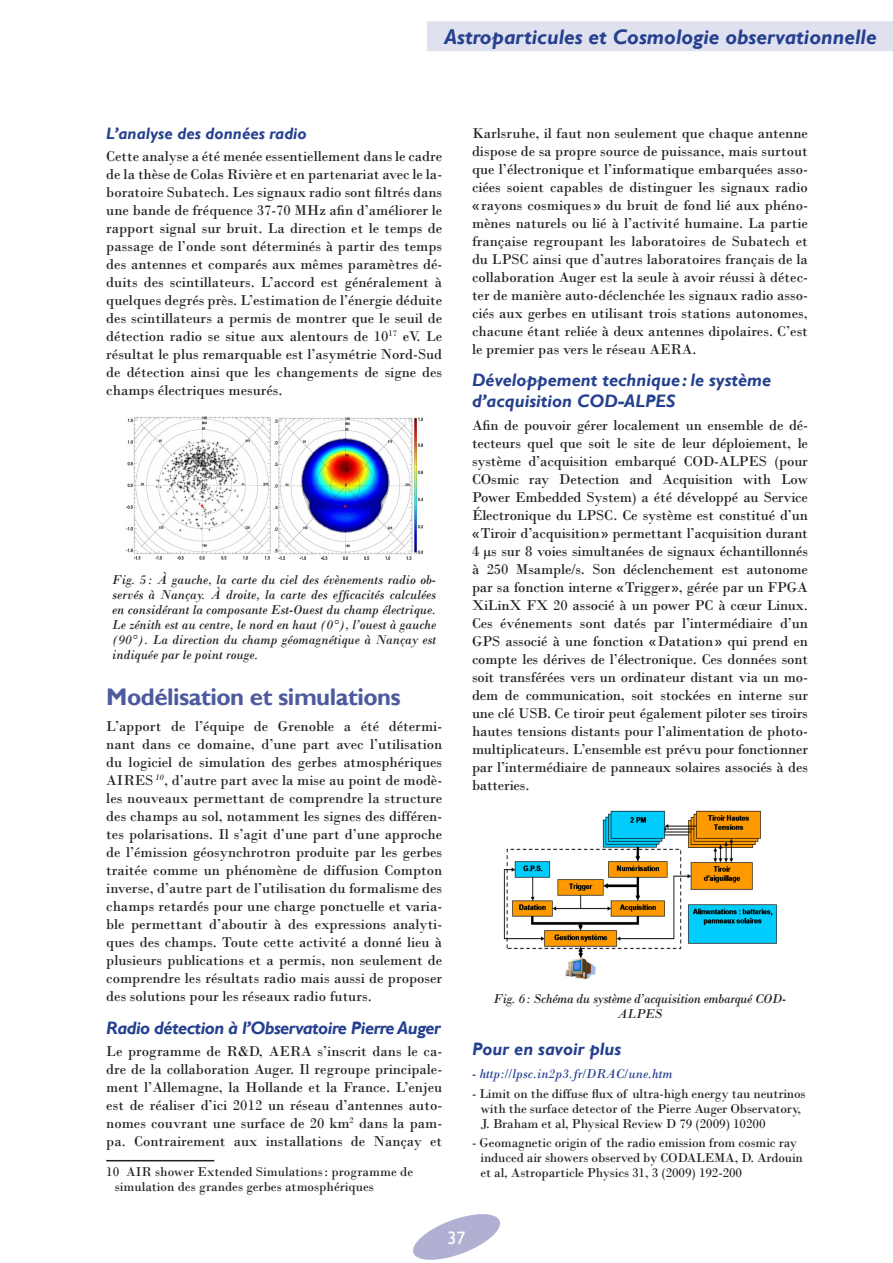
<style>
.page{position:relative;width:893px;height:1263px;background:#fff}
.page>*{position:absolute;margin:0;border:0;box-sizing:border-box;transform-origin:0 0}
.t1{font:700 24px "Gill Sans";letter-spacing:-.02em;color:#4d5a9e}
.t2{font:italic 700 21px "Gill Sans";color:#25408f}
.t3{font:italic 700 18px/21.6px "Gill Sans";color:#25408f}
.t4{font:italic 700 18px "Gill Sans";letter-spacing:-.03em;color:#25408f}
.t5{font:18px "Gill Sans";color:#fff}
.t6{font:italic 700 16.5px "Gill Sans";color:#25408f}
.t7{font:15px/18px "Bodoni";color:#231f20;text-align:justify}
.t8{font:13.5px/15px "Bodoni";letter-spacing:-.01em;color:#231f20}
.t9{font:italic 13.5px/15px "Bodoni";letter-spacing:-.01em;color:#231f20;text-align:justify}
.t10{font:italic 13.5px "Bodoni";color:#25408f}
</style>
<div class="page">
<svg style="left:413px;top:1214px;width:87px;height:46px"></svg>
<div style="left:427px;top:21px;width:466px;height:30px;background:#e0e1ee"></div>
<img style="left:126px;top:416px;width:297px;height:144px">
<hr style="left:106px;top:1160px;width:108px;height:1px;background:#231f20">
<img style="left:503px;top:810px;width:274px;height:170px">
<h2 class="t2" style="left:444px;top:24px;width:434px">Astroparticules et Cosmologie observationnelle</h2>
<p class="t6" style="left:106px;top:124px;width:202px">L’analyse des données radio</p>
<p class="t7" style="left:106px;top:147px;width:337px">Cette analyse a été menée essentiellement dans le cadre de la thèse de Colas Rivière et en partenariat avec le la&shy;boratoire Subatech. Les signaux radio sont filtrés dans une bande de fréquence 37-70 MHz afin d’améliorer le rapport signal sur bruit. La direction et le temps de passage de l’onde sont déterminés à partir des temps des antennes et comparés aux mêmes paramètres dé&shy;duits des scintillateurs. L’accord est généralement à quelques degrés près. L’estimation de l’énergie déduite des scintillateurs a permis de montrer que le seuil de détection radio se situe aux alentours de 10<sup>17</sup> eV. Le résultat le plus remarquable est l’asymétrie Nord-Sud de détection ainsi que les changements de signe des champs électriques mesurés.</p>
<p class="t9" style="left:112px;top:572px;width:326px">Fig. 5 : À gauche, la carte du ciel des évènements radio ob&shy;servés à Nançay. À droite, la carte des efficacités calculées en considérant la composante Est-Ouest du champ électrique.<br>Le zénith est au centre, le nord en haut (0°), l’ouest à gauche (90°). La direction du champ géomagnétique à Nançay est indiquée par le point rouge.</p>
<h1 class="t1" style="left:106px;top:682px;width:296px">Modélisation et simulations</h1>
<p class="t7" style="left:106px;top:717px;width:337px">L’apport de l’équipe de Grenoble a été détermi&shy;nant dans ce domaine, d’une part avec l’utilisation du logiciel de simulation des gerbes atmosphériques AIRES <sup>10</sup>, d’autre part avec la mise au point de modè&shy;les nouveaux permettant de comprendre la structure des champs au sol, notamment les signes des différen&shy;tes polarisations. Il s’agit d’une part d’une approche de l’émission géosynchrotron produite par les gerbes traitée comme un phénomène de diffusion Compton inverse, d’autre part de l’utilisation du formalisme des champs retardés pour une charge ponctuelle et varia&shy;ble permettant d’aboutir à des expressions analyti&shy;ques des champs. Toute cette activité a donné lieu à plusieurs publications et a permis, non seulement de comprendre les résultats radio mais aussi de proposer des solutions pour les réseaux radio futurs.</p>
<p class="t4" style="left:106px;top:1017px;width:336px">Radio détection à l’Observatoire Pierre Auger</p>
<p class="t7" style="left:106px;top:1042px;width:337px">Le programme de R&amp;D, AERA s’inscrit dans le ca&shy;dre de la collaboration Auger. Il regroupe principale&shy;ment l’Allemagne, la Hollande et la France. L’enjeu est de réaliser d’ici 2012 un réseau d’antennes auto&shy;nomes couvrant une surface de 20 km<sup>2</sup> dans la pam&shy;pa. Contrairement aux installations de Nançay et</p>
<p class="t8" style="left:115px;top:1164px;width:300px;text-indent:-8px">10 AIR shower Extended Simulations: programme de simulation des grandes gerbes atmosphériques</p>
<p class="t7" style="left:472px;top:124px;width:337px">Karlsruhe, il faut non seulement que chaque antenne dispose de sa propre source de puissance, mais surtout que l’électronique et l’informatique embarquées asso&shy;ciées soient capables de distinguer les signaux radio « rayons cosmiques » du bruit de fond lié aux phéno&shy;mènes naturels ou lié à l’activité humaine. La partie française regroupant les laboratoires de Subatech et du LPSC ainsi que d’autres laboratoires français de la collaboration Auger est la seule à avoir réussi à détec&shy;ter de manière auto-déclenchée les signaux radio asso&shy;ciés aux gerbes en utilisant trois stations autonomes, chacune étant reliée à deux antennes dipolaires. C’est le premier pas vers le réseau AERA.</p>
<p class="t3" style="left:472px;top:369px;width:301px">Développement technique: le système d’acquisition COD-ALPES</p>
<p class="t7" style="left:472px;top:416px;width:337px">Afin de pouvoir gérer localement un ensemble de dé&shy;tecteurs quel que soit le site de leur déploiement, le système d’acquisition embarqué COD-ALPES (pour COsmic ray Detection and Acquisition with Low Power Embedded System) a été développé au Service Électronique du LPSC. Ce système est constitué d’un «Tiroir d’acquisition» permettant l’acquisition durant 4 µs sur 8 voies simultanées de signaux échantillonnés à 250 Msample/s. Son déclenchement est autonome par sa fonction interne «Trigger», gérée par un FPGA XiLinX FX 20 associé à un power PC à cœur Linux.<br>Ces événements sont datés par l’intermédiaire d’un GPS associé à une fonction «Datation» qui prend en compte les dérives de l’électronique. Ces données sont soit transférées vers un ordinateur distant via un mo&shy;dem de communication, soit stockées en interne sur une clé USB. Ce tiroir peut également piloter ses tiroirs hautes tensions distants pour l’alimentation de photo&shy;multiplicateurs. L’ensemble est prévu pour fonctionner par l’intermédiaire de panneaux solaires associés à des batteries.</p>
<p class="t9" style="left:494px;top:991px;width:294px;text-align:center">Fig. 6: Schéma du système d’acquisition embarqué COD-<br>ALPES</p>
<p class="t3" style="left:472px;top:1038px;width:151px">Pour en savoir plus</p>
<p class="t10" style="left:472px;top:1066px;width:202px">- http://lpsc.in2p3.fr/DRAC/une.htm</p>
<p class="t8" style="left:480px;top:1086px;width:327px;text-indent:-9px">- Limit on the diffuse flux of ultra-high energy tau neutrinos with the surface detector of the Pierre Auger Observatory,<br>J. Braham et al, Physical Review D 79 (2009) 10200</p>
<p class="t8" style="left:480px;top:1135px;width:324px;text-indent:-9px">- Geomagnetic origin of the radio emission from cosmic ray induced air showers observed by CODALEMA, D. Ardouin et al, Astroparticle Physics 31, 3 (2009) 192-200</p>
<p class="t5" style="left:448px;top:1227px;width:19px">37</p>
</div>
